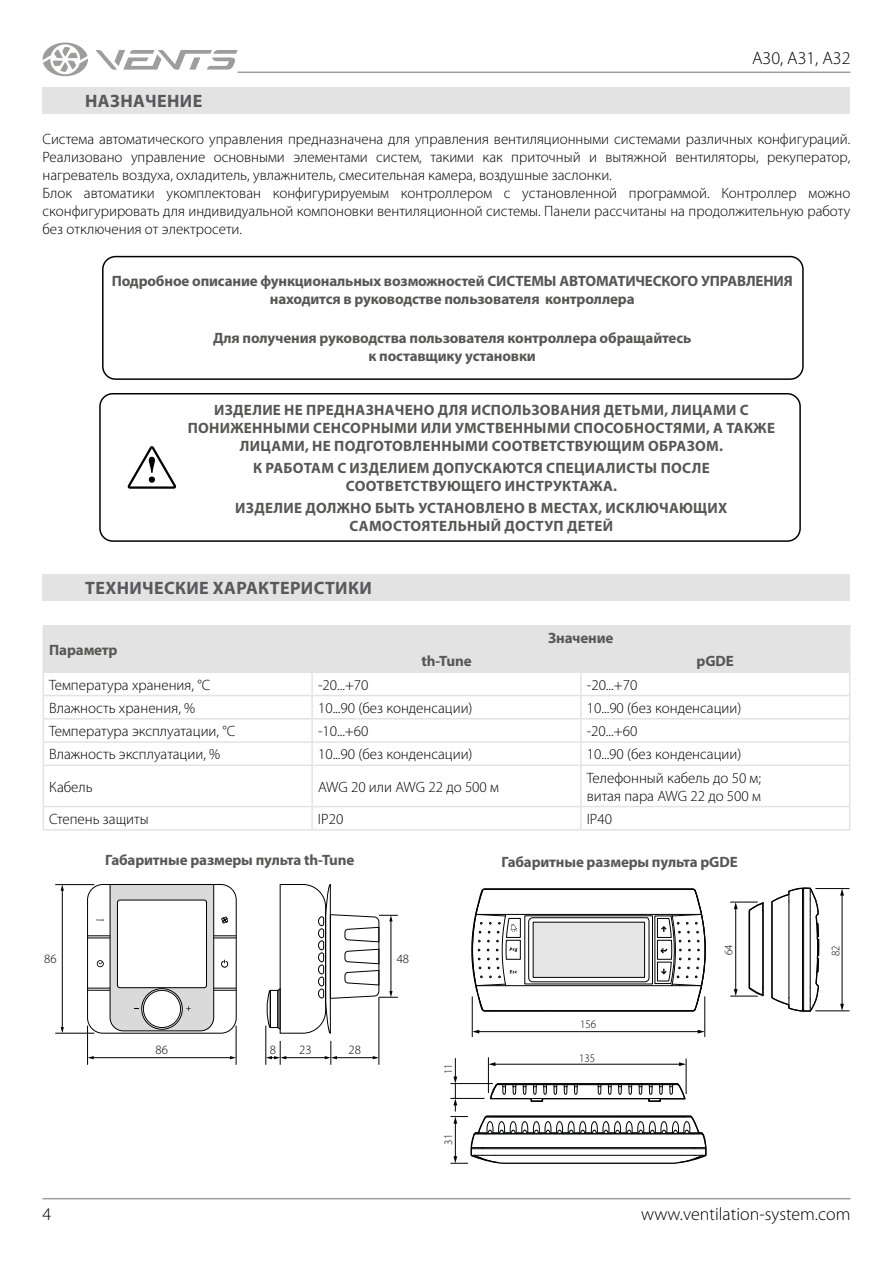
<style>
.page{position:relative;width:893px;height:1263px;background:#fff}
.page>*{position:absolute;margin:0;border:0;box-sizing:border-box;transform-origin:0 0}
.t1{font:300 18px "Myriad Pro";color:#000}
.t2{font:700 18px "Myriad Pro";letter-spacing:.02em;color:#59595c}
.t3{font:300 15px/18px "Myriad Pro";color:#000}
.t4{font:700 15px/18px "Myriad Pro";letter-spacing:.02em;color:#575756;text-align:center}
.t5{font:700 15px/18px "Myriad Pro";letter-spacing:-.005em;color:#575756;text-align:center}
.t6{font:300 12.75px "Myriad Pro";color:#000}
.t7{font:300 11.55px "Myriad Pro";color:#000;scale:.95 1}
</style>
<div class="page">
<hr style="left:43px;top:1198px;width:807px;height:1px;background:#9d9d9c">
<hr style="left:238px;top:72px;width:612px;height:1px;background:#9d9d9c">
<svg style="left:95px;top:50px;width:143px;height:20px"></svg>
<svg style="left:43px;top:43px;width:45px;height:33px"></svg>
<div style="left:99px;top:393px;width:702px;height:149px;border:1px solid #000;border-radius:13px"></div>
<div style="left:43px;top:87px;width:807px;height:27px;background:#e3e3e3"></div>
<svg style="left:128px;top:446px;width:48px;height:43px"></svg>
<div style="left:43px;top:574px;width:807px;height:26px;background:#e3e3e3"></div>
<hr style="left:43px;top:625px;width:269px;height:1px;background:#e3e3e3">
<hr style="left:312px;top:625px;width:269px;height:1px;background:#e3e3e3">
<hr style="left:581px;top:625px;width:269px;height:1px;background:#e3e3e3">
<svg style="left:43px;top:626px;width:807px;height:138px"></svg>
<hr style="left:43px;top:764px;width:269px;height:2px;background:#e3e3e3">
<hr style="left:43px;top:766px;width:1px;height:40px;background:#e3e3e3">
<hr style="left:312px;top:764px;width:269px;height:2px;background:#e3e3e3">
<hr style="left:311px;top:766px;width:2px;height:40px;background:#e3e3e3">
<hr style="left:581px;top:764px;width:269px;height:2px;background:#e3e3e3">
<hr style="left:580px;top:766px;width:2px;height:40px;background:#e3e3e3">
<hr style="left:849px;top:766px;width:1px;height:40px;background:#e3e3e3">
<hr style="left:43px;top:806px;width:269px;height:1px;background:#e3e3e3">
<svg style="left:43px;top:807px;width:1px;height:22px"></svg>
<hr style="left:312px;top:806px;width:269px;height:1px;background:#e3e3e3">
<hr style="left:311px;top:807px;width:2px;height:22px;background:#e3e3e3">
<hr style="left:581px;top:806px;width:269px;height:1px;background:#e3e3e3">
<hr style="left:580px;top:807px;width:2px;height:22px;background:#e3e3e3">
<svg style="left:849px;top:807px;width:1px;height:22px"></svg>
<hr style="left:43px;top:829px;width:269px;height:1px;background:#e3e3e3">
<hr style="left:312px;top:829px;width:269px;height:1px;background:#e3e3e3">
<hr style="left:581px;top:829px;width:269px;height:1px;background:#e3e3e3">
<div style="left:102px;top:256px;width:702px;height:124px;border:1px solid #000;border-radius:13px"></div>
<div style="left:87px;top:884px;width:150px;height:149px;border:1px solid #000;border-radius:15px"></div>
<svg style="left:266px;top:990px;width:5px;height:38px"></svg>
<hr style="left:87px;top:1025px;width:1px;height:40px;background:#000">
<hr style="left:236px;top:1025px;width:1px;height:40px;background:#000">
<hr style="left:265px;top:1025px;width:1px;height:40px;background:#000">
<hr style="left:379px;top:997px;width:1px;height:68px;background:#000">
<hr style="left:93px;top:1057px;width:138px;height:1px;background:#000">
<svg style="left:88px;top:1056px;width:6px;height:3px"></svg>
<svg style="left:230px;top:1056px;width:6px;height:3px"></svg>
<hr style="left:285px;top:1057px;width:41px;height:1px;background:#000">
<svg style="left:266px;top:1041px;width:20px;height:24px"></svg>
<hr style="left:55px;top:884px;width:39px;height:1px;background:#000">
<hr style="left:55px;top:1033px;width:39px;height:1px;background:#000">
<hr style="left:62px;top:890px;width:1px;height:138px;background:#000">
<svg style="left:61px;top:885px;width:3px;height:6px"></svg>
<svg style="left:61px;top:1027px;width:3px;height:6px"></svg>
<hr style="left:336px;top:1057px;width:38px;height:1px;background:#000">
<svg style="left:325px;top:1041px;width:12px;height:24px"></svg>
<svg style="left:373px;top:1056px;width:6px;height:3px"></svg>
<svg style="left:88px;top:884px;width:148px;height:147px"></svg>
<svg style="left:277px;top:884px;width:121px;height:150px"></svg>
<hr style="left:816px;top:1010px;width:33px;height:1px;background:#010202">
<hr style="left:816px;top:888px;width:33px;height:1px;background:#010202">
<hr style="left:472px;top:997px;width:1px;height:40px;background:#010202">
<hr style="left:704px;top:997px;width:1px;height:40px;background:#010202">
<hr style="left:478px;top:1031px;width:221px;height:1px;background:#010202">
<svg style="left:472px;top:1030px;width:7px;height:3px"></svg>
<svg style="left:698px;top:1030px;width:7px;height:3px"></svg>
<hr style="left:842px;top:894px;width:1px;height:111px;background:#010202">
<svg style="left:840px;top:1004px;width:4px;height:7px"></svg>
<svg style="left:840px;top:888px;width:4px;height:8px"></svg>
<svg style="left:471px;top:888px;width:235px;height:124px"></svg>
<svg style="left:771px;top:887px;width:49px;height:125px"></svg>
<svg style="left:451px;top:1058px;width:256px;height:106px"></svg>
<svg style="left:730px;top:901px;width:34px;height:96px"></svg>
<p class="t2" style="left:85px;top:89px;width:119px">НАЗНАЧЕНИЕ</p>
<p class="t1" style="left:752px;top:48px;width:100px">A30, A31, A32</p>
<p class="t3" style="left:43px;top:130px;width:809px">Система автоматического управления предназначена для управления вентиляционными системами различных конфигураций.<br>Реализовано управление основными элементами систем, такими как приточный и вытяжной вентиляторы, рекуператор, нагреватель воздуха, охладитель, увлажнитель, смесительная камера, воздушные заслонки.<br>Блок автоматики укомплектован конфигурируемым контроллером с установленной программой. Контроллер можно сконфигурировать для индивидуальной компоновки вентиляционной системы. Панели рассчитаны на продолжительную работу без отключения от электросети.</p>
<p class="t5" style="left:112px;top:271px;width:683px">Подробное описание функциональных возможностей СИСТЕМЫ АВТОМАТИЧЕСКОГО УПРАВЛЕНИЯ находится в руководстве пользователя контроллера</p>
<p class="t5" style="left:213px;top:329px;width:480px">Для получения руководства пользователя контроллера обращайтесь к поставщику установки</p>
<p class="t4" style="left:188px;top:400px;width:589px">ИЗДЕЛИЕ НЕ ПРЕДНАЗНАЧЕНО ДЛЯ ИСПОЛЬЗОВАНИЯ ДЕТЬМИ, ЛИЦАМИ С<br>ПОНИЖЕННЫМИ СЕНСОРНЫМИ ИЛИ УМСТВЕННЫМИ СПОСОБНОСТЯМИ, А ТАКЖЕ<br>ЛИЦАМИ, НЕ ПОДГОТОВЛЕННЫМИ СООТВЕТСТВУЮЩИМ ОБРАЗОМ.</p>
<p class="t4" style="left:253px;top:458px;width:458px">К РАБОТАМ С ИЗДЕЛИЕМ ДОПУСКАЮТСЯ СПЕЦИАЛИСТЫ ПОСЛЕ<br>СООТВЕТСТВУЮЩЕГО ИНСТРУКТАЖА.</p>
<p class="t4" style="left:235px;top:499px;width:494px">ИЗДЕЛИЕ ДОЛЖНО БЫТЬ УСТАНОВЛЕНО В МЕСТАХ, ИСКЛЮЧАЮЩИХ<br>САМОСТОЯТЕЛЬНЫЙ ДОСТУП ДЕТЕЙ</p>
<p class="t2" style="left:85px;top:576px;width:288px">ТЕХНИЧЕСКИЕ ХАРАКТЕРИСТИКИ</p>
<p class="t5" style="left:49px;top:640px;width:70px">Параметр</p>
<p class="t5" style="left:548px;top:628px;width:67px">Значение</p>
<p class="t5" style="left:421px;top:652px;width:52px">th-Tune</p>
<p class="t5" style="left:696px;top:652px;width:39px">pGDE</p>
<p class="t3" style="left:49px;top:676px;width:163px">Температура хранения, °С</p>
<p class="t3" style="left:318px;top:676px;width:52px">-20...+70</p>
<p class="t3" style="left:587px;top:676px;width:52px">-20...+70</p>
<p class="t3" style="left:49px;top:699px;width:148px">Влажность хранения, %</p>
<p class="t3" style="left:318px;top:699px;width:156px">10...90 (без конденсации)</p>
<p class="t3" style="left:587px;top:699px;width:156px">10...90 (без конденсации)</p>
<p class="t3" style="left:49px;top:722px;width:188px">Температура эксплуатации, °С</p>
<p class="t3" style="left:318px;top:722px;width:52px">-10...+60</p>
<p class="t3" style="left:587px;top:722px;width:52px">-20...+60</p>
<p class="t3" style="left:49px;top:745px;width:173px">Влажность эксплуатации, %</p>
<p class="t3" style="left:318px;top:745px;width:156px">10...90 (без конденсации)</p>
<p class="t3" style="left:587px;top:745px;width:156px">10...90 (без конденсации)</p>
<p class="t3" style="left:49px;top:778px;width:45px">Кабель</p>
<p class="t3" style="left:318px;top:778px;width:183px">AWG 20 или AWG 22 до 500 м</p>
<p class="t3" style="left:587px;top:769px;width:176px">Телефонный кабель до 50 м; витая пара AWG 22 до 500 м</p>
<p class="t3" style="left:49px;top:810px;width:101px">Степень защиты</p>
<p class="t3" style="left:318px;top:810px;width:27px">IP20</p>
<p class="t3" style="left:587px;top:810px;width:27px">IP40</p>
<p class="t5" style="left:105px;top:851px;width:251px">Габаритные размеры пульта th-Tune</p>
<p class="t5" style="left:502px;top:852px;width:238px">Габаритные размеры пульта pGDE</p>
<p class="t6" style="left:44px;top:951px;width:14px">86</p>
<p class="t6" style="left:397px;top:951px;width:14px">48</p>
<p class="t6" style="left:156px;top:1043px;width:14px">86</p>
<p class="t6" style="left:270px;top:1043px;width:8px">8</p>
<p class="t6" style="left:299px;top:1043px;width:14px">23</p>
<p class="t6" style="left:349px;top:1043px;width:14px">28</p>
<p class="t7" style="left:442px;top:1074px;width:13px;rotate:-90deg">11</p>
<p class="t7" style="left:442px;top:1145px;width:13px;rotate:-90deg">31</p>
<p class="t7" style="left:580px;top:1018px;width:18px">156</p>
<p class="t7" style="left:579px;top:1051px;width:18px">135</p>
<p class="t7" style="left:722px;top:955px;width:13px;rotate:-90deg">64</p>
<p class="t7" style="left:829px;top:956px;width:13px;rotate:-90deg">82</p>
<p class="t1" style="left:43px;top:1204px;width:10px">4</p>
<p class="t1" style="left:641px;top:1204px;width:211px">www.ventilation-system.com</p>
</div>
